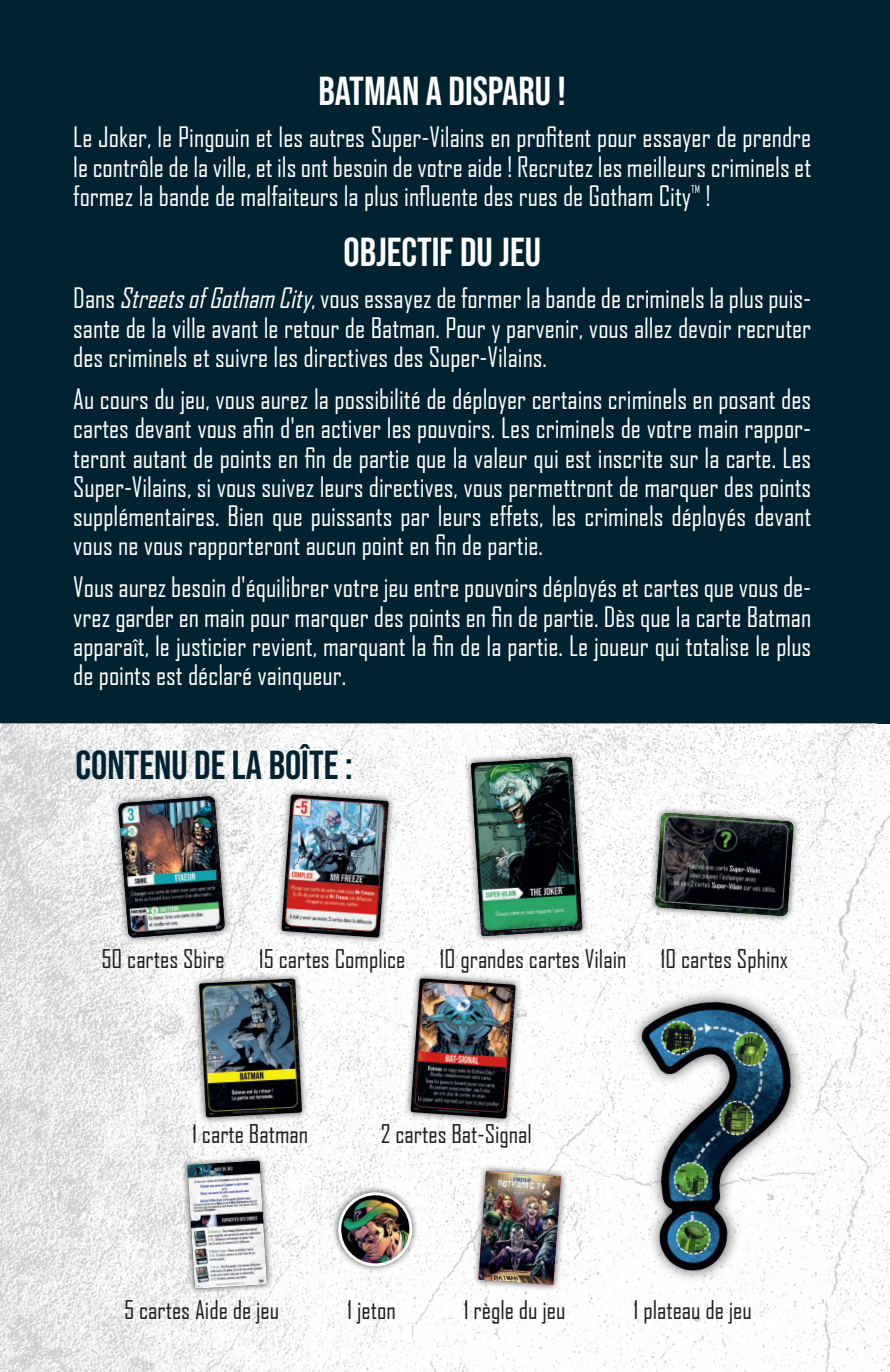
<style>
.page{position:relative;width:890px;height:1372px;background:#fff}
.page>*{position:absolute;margin:0;border:0;box-sizing:border-box;transform-origin:0 0}
.t1{font:40.5px "Bebas Neue";color:#fff}
.t2{font:40.5px "Bebas Neue";color:#002231}
.t3{font:27px/29.2px "Agency FB";color:#fff;text-align:justify}
.t4{font:24.75px "Agency FB";color:#231f20}
.t5{font:10.58px "Agency FB";color:#fff}
.s1{font-style:italic}
</style>
<div class="page">
<div style="left:0;top:0;width:889px;height:723px;background:#002231"></div>
<img style="left:0;top:723px;width:889px;height:649px">
<div style="left:111px;top:789px;width:120px;height:156px;background:#231f20;opacity:.75"></div>
<img style="left:118px;top:796px;width:107px;height:142px">
<div style="left:274px;top:787px;width:121px;height:157px;background:#231f20;opacity:.75"></div>
<img style="left:281px;top:794px;width:107px;height:144px">
<div style="left:464px;top:750px;width:125px;height:193px;background:#231f20;opacity:.75"></div>
<img style="left:470px;top:757px;width:112px;height:179px">
<div style="left:181px;top:1155px;width:92px;height:139px;background:#231f20;opacity:.75"></div>
<img style="left:187px;top:1161px;width:80px;height:128px">
<div style="left:648px;top:806px;width:152px;height:117px;background:#231f20;opacity:.75"></div>
<img style="left:655px;top:813px;width:138px;height:103px">
<div style="left:192px;top:972px;width:117px;height:152px;background:#231f20;opacity:.75"></div>
<img style="left:199px;top:979px;width:103px;height:138px">
<div style="left:403px;top:971px;width:119px;height:154px;background:#231f20;opacity:.75"></div>
<img style="left:410px;top:978px;width:105px;height:141px">
<div style="left:331px;top:1185px;width:88px;height:88px;background:#231f20;opacity:.75"></div>
<img style="left:339px;top:1190px;width:72px;height:78px">
<div style="left:471px;top:1164px;width:96px;height:127px;background:#231f20;opacity:.75"></div>
<img style="left:478px;top:1171px;width:82px;height:114px">
<img style="left:589px;top:982px;width:214px;height:308px">
<img style="left:880px;top:1112px;width:9px;height:242px">
<p class="t1" style="left:318px;top:68px;width:249px">BATMAN A DISPARU !</p>
<p class="t3" style="left:73px;top:122px;width:739px">Le Joker, le Pingouin et les autres Super-Vilains en profitent pour essayer de prendre le contrôle de la ville, et ils ont besoin de votre aide ! Recrutez les meilleurs criminels et formez la bande de malfaiteurs la plus influente des rues de Gotham City</p>
<p class="t5" style="left:691px;top:183px;width:10px">TM</p>
<p class="t3" style="left:705px;top:181px;width:7px">!</p>
<p class="t1" style="left:343px;top:230px;width:199px">OBJECTIF DU JEU</p>
<p class="t3" style="left:73px;top:283px;width:739px">Dans <span class="s1">StreetsofGotham City</span>, vous essayez de former la bande de criminels la plus puis&shy;sante de la ville avant le retour de Batman. Pour y parvenir, vous allez devoir recruter des criminels et suivre les directives des Super-Vilains.</p>
<p class="t3" style="left:73px;top:384px;width:739px">Au cours du jeu, vous aurez la possibilité de déployer certains criminels en posant des cartes devant vous afin d'en activer les pouvoirs. Les criminels de votre main rappor&shy;teront autant de points en fin de partie que la valeur qui est inscrite sur la carte. Les Super-Vilains, si vous suivez leurs directives, vous permettront de marquer des points supplémentaires. Bien que puissants par leurs effets, les criminels déployés devant vous ne vous rapporteront aucun point en fin de partie.</p>
<p class="t3" style="left:73px;top:572px;width:739px">Vous aurez besoin d'équilibrer votre jeu entre pouvoirs déployés et cartes que vous de&shy;vrez garder en main pour marquer des points en fin de partie. Dès que la carte Batman apparaît, le justicier revient, marquant la fin de la partie. Le joueur qui totalise le plus de points est déclaré vainqueur.</p>
<p class="t2" style="left:75px;top:742px;width:278px">CONTENU DE LA BOÎTE :</p>
<p class="t4" style="left:101px;top:943px;width:125px">50 cartes Sbire</p>
<p class="t4" style="left:258px;top:943px;width:148px">15 cartes Complice</p>
<p class="t4" style="left:439px;top:943px;width:188px">1O grandes cartes Vilain</p>
<p class="t4" style="left:660px;top:943px;width:129px">10 cartes Sphinx</p>
<p class="t4" style="left:192px;top:1119px;width:118px">1 carte Batman</p>
<p class="t4" style="left:381px;top:1119px;width:152px">2 cartes Bat-Signal</p>
<p class="t4" style="left:124px;top:1294px;width:157px">5 cartes Aide de jeu</p>
<p class="t4" style="left:347px;top:1294px;width:50px">1 jeton</p>
<p class="t4" style="left:463px;top:1294px;width:103px">1 règle du jeu</p>
<p class="t4" style="left:633px;top:1294px;width:120px">1 plateau de jeu</p>
</div>
